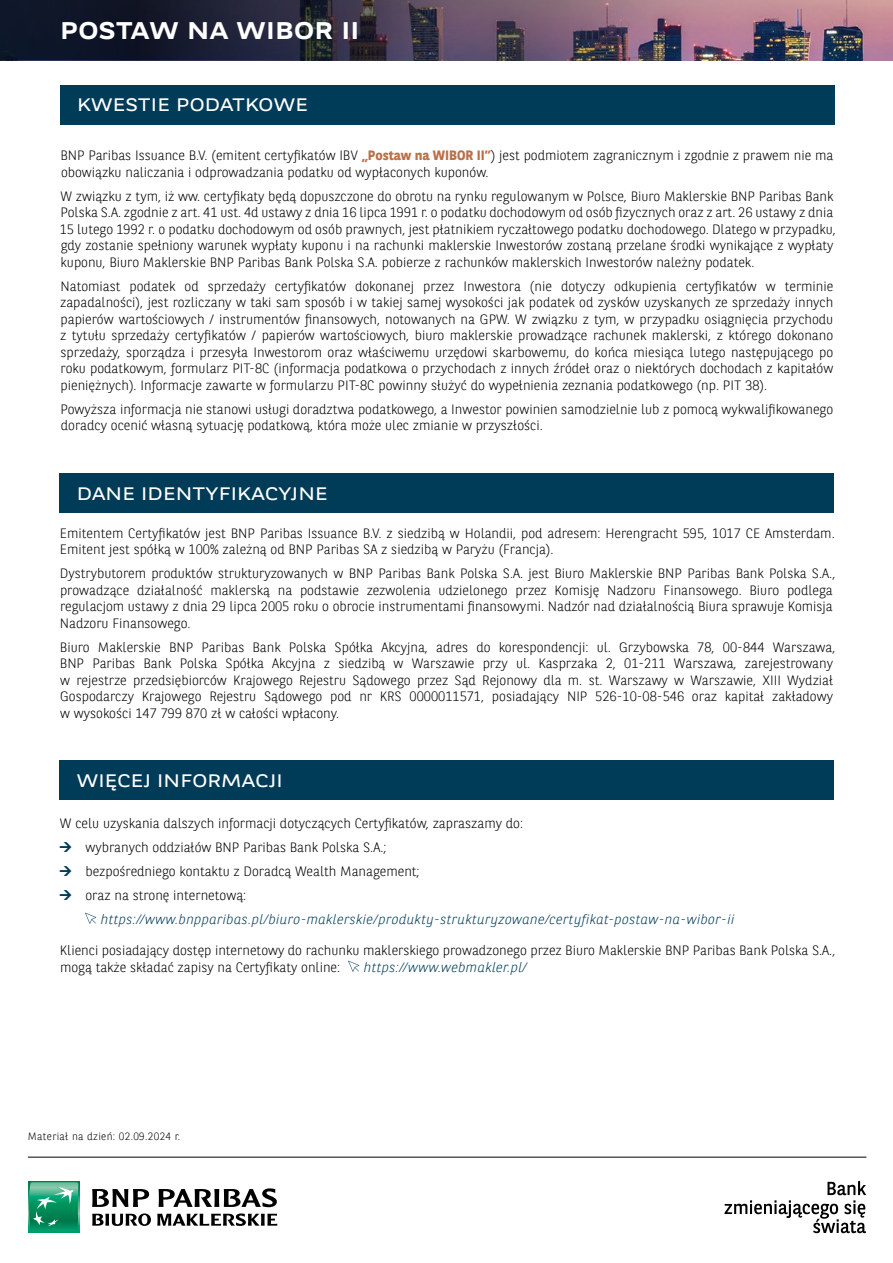
<style>
.page{position:relative;width:893px;height:1263px;background:#fff}
.page>*{position:absolute;margin:0;border:0;box-sizing:border-box;transform-origin:0 0}
.t1{font:700 24px "BNPP Expanded Sans";letter-spacing:.01em;color:#fff}
.t2{font:18px "BNPP Expanded Sans";letter-spacing:.01em;color:#fff}
.t3{font:300 13.5px/16.5px "BNPP Sans";color:#000}
.t4{font:italic 300 13.5px "BNPP Sans";letter-spacing:.03em;color:#003b58}
.t5{font:300 10.5px "BNPP Sans";letter-spacing:.03em;color:#000}
.s1{font-weight:700;color:#b97047}
</style>
<div class="page">
<img style="left:646px;top:0;width:247px;height:60px">
<svg style="left:383px;top:0;width:263px;height:60px;background:#655266"></svg>
<svg style="left:0;top:0;width:383px;height:60px;background:#1b1f30"></svg>
<div style="left:59px;top:473px;width:774px;height:39px;background:#003b58"></div>
<div style="left:59px;top:760px;width:774px;height:39px;background:#003b58"></div>
<svg style="left:85px;top:913px;width:11px;height:11px"></svg>
<svg style="left:348px;top:961px;width:11px;height:11px"></svg>
<hr style="left:28px;top:1157px;width:838px;height:1px;background:#000">
<svg style="left:724px;top:1181px;width:142px;height:52px"></svg>
<div style="left:28px;top:1181px;width:51px;height:52px;background:#009e6b"></div>
<svg style="left:29px;top:1182px;width:49px;height:46px"></svg>
<svg style="left:92px;top:1189px;width:57px;height:18px"></svg>
<svg style="left:159px;top:1188px;width:118px;height:19px"></svg>
<svg style="left:92px;top:1213px;width:59px;height:13px"></svg>
<svg style="left:157px;top:1213px;width:120px;height:13px"></svg>
<div style="left:60px;top:85px;width:774px;height:39px;background:#003b58"></div>
<h1 class="t1" style="left:60px;top:14px;width:301px">POSTAW NA WIBOR II</h1>
<h2 class="t2" style="left:77px;top:93px;width:232px">KWESTIE PODATKOWE</h2>
<p class="t3" style="left:60px;top:147px;width:774px">BNP Paribas Issuance B.V. (emitent certyfikatów IBV <span class="s1">„Postaw na WIBOR II”</span>) jest podmiotem zagranicznym i zgodnie z prawem nie ma obowiązku naliczania i odprowadzania podatku od wypłaconych kuponów.</p>
<p class="t3" style="left:60px;top:187px;width:778px">W związku z tym, iż ww. certyfikaty będą dopuszczone do obrotu na rynku regulowanym w Polsce, Biuro Maklerskie BNP Paribas Bank Polska S.A. zgodnie z art. 41 ust. 4d ustawy z dnia 16 lipca 1991 r. o podatku dochodowym od osób fizycznych oraz z art. 26 ustawy z dnia 15 lutego 1992 r. o podatku dochodowym od osób prawnych, jest płatnikiem ryczałtowego podatku dochodowego. Dlatego w przypadku, gdy zostanie spełniony warunek wypłaty kuponu i na rachunki maklerskie Inwestorów zostaną przelane środki wynikające z wypłaty kuponu, Biuro Maklerskie BNP Paribas Bank Polska S.A. pobierze z rachunków maklerskich Inwestorów należny podatek.</p>
<p class="t3" style="left:60px;top:277px;width:775px;text-align:justify">Natomiast podatek od sprzedaży certyfikatów dokonanej przez Inwestora (nie dotyczy odkupienia certyfikatów w terminie zapadalności), jest rozliczany w taki sam sposób i w takiej samej wysokości jak podatek od zysków uzyskanych ze sprzedaży innych papierów wartościowych / instrumentów finansowych, notowanych na GPW. W związku z tym, w przypadku osiągnięcia przychodu z tytułu sprzedaży certyfikatów / papierów wartościowych, biuro maklerskie prowadzące rachunek maklerski, z którego dokonano sprzedaży, sporządza i przesyła Inwestorom oraz właściwemu urzędowi skarbowemu, do końca miesiąca lutego następującego po roku podatkowym, formularz PIT-8C (informacja podatkowa o przychodach z innych źródeł oraz o niektórych dochodach z kapitałów pieniężnych). Informacje zawarte w formularzu PIT-8C powinny służyć do wypełnienia zeznania podatkowego (np. PIT 38).</p>
<p class="t3" style="left:60px;top:400px;width:774px">Powyższa informacja nie stanowi usługi doradztwa podatkowego, a Inwestor powinien samodzielnie lub z pomocą wykwalifikowanego doradcy ocenić własną sytuację podatkową, która może ulec zmianie w przyszłości.</p>
<h2 class="t2" style="left:77px;top:481px;width:253px">DANE IDENTYFIKACYJNE</h2>
<p class="t3" style="left:60px;top:524px;width:776px">Emitentem Certyfikatów jest BNP Paribas Issuance B.V. z siedzibą w Holandii, pod adresem: Herengracht 595, 1017 CE Amsterdam.<br>Emitent jest spółką w 100% zależną od BNP Paribas SA z siedzibą w Paryżu (Francja).</p>
<p class="t3" style="left:60px;top:565px;width:777px">Dystrybutorem produktów strukturyzowanych w BNP Paribas Bank Polska S.A. jest Biuro Maklerskie BNP Paribas Bank Polska S.A., prowadzące działalność maklerską na podstawie zezwolenia udzielonego przez Komisję Nadzoru Finansowego. Biuro podlega regulacjom ustawy z dnia 29 lipca 2005 roku o obrocie instrumentami finansowymi. Nadzór nad działalnością Biura sprawuje Komisja Nadzoru Finansowego.</p>
<p class="t3" style="left:60px;top:638px;width:777px">Biuro Maklerskie BNP Paribas Bank Polska Spółka Akcyjna, adres do korespondencji: ul. Grzybowska 78, 00-844 Warszawa, BNP Paribas Bank Polska Spółka Akcyjna z siedzibą w Warszawie przy ul. Kasprzaka 2, 01-211 Warszawa, zarejestrowany w rejestrze przedsiębiorców Krajowego Rejestru Sądowego przez Sąd Rejonowy dla m. st. Warszawy w Warszawie, XIII Wydział Gospodarczy Krajowego Rejestru Sądowego pod nr KRS 0000011571, posiadający NIP 526-10-08-546 oraz kapitał zakładowy w wysokości 147 799 870 zł w całości wpłacony.</p>
<h2 class="t2" style="left:77px;top:768px;width:208px">WIĘCEJ INFORMACJI</h2>
<p class="t3" style="left:85px;top:810px;width:439px;line-height:24px;text-indent:-26px">W celu uzyskania dalszych informacji dotyczących Certyfikatów, zapraszamy do: wybranych oddziałów BNP Paribas Bank Polska S.A.;<br>bezpośredniego kontaktu z Doradcą Wealth Management;<br>oraz na stronę internetową:</p>
<p class="t4" style="left:101px;top:910px;width:635px">https://www.bnpparibas.pl/biuro-maklerskie/produkty-strukturyzowane/certyfikat-postaw-na-wibor-ii</p>
<p class="t3" style="left:60px;top:942px;width:777px">Klienci posiadający dostęp internetowy do rachunku maklerskiego prowadzonego przez Biuro Maklerskie BNP Paribas Bank Polska S.A., mogą także składać zapisy na Certyfikaty online:</p>
<p class="t4" style="left:364px;top:958px;width:165px">https://www.webmakler.pl/</p>
<p class="t5" style="left:28px;top:1129px;width:154px">Materiał na dzień: 02.09.2024 r.</p>
</div>
